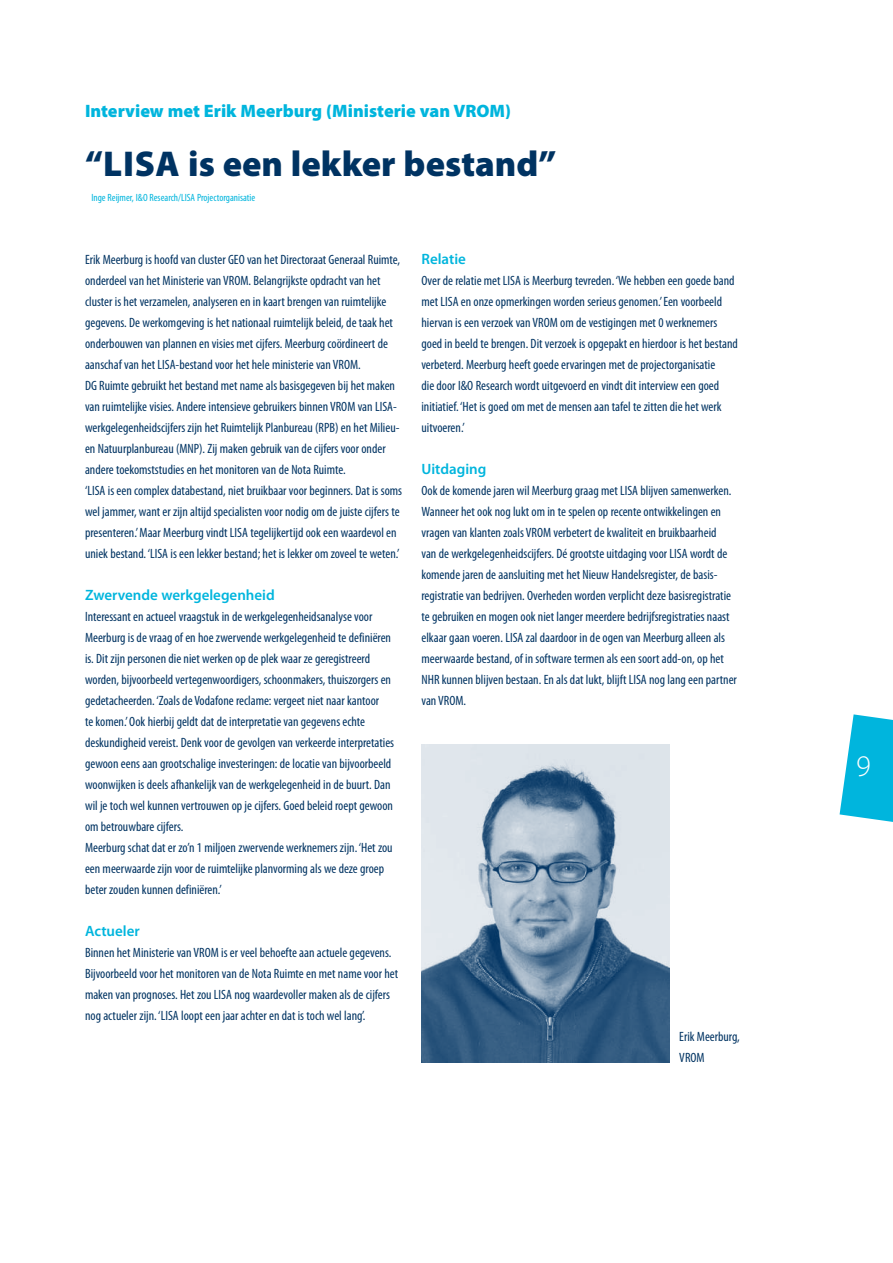
<style>
.page{position:relative;width:893px;height:1263px;background:#fff}
.page>*{position:absolute;margin:0;border:0;box-sizing:border-box;transform-origin:0 0}
.t1{font:900 36px "Myriad Pro";color:#003362}
.t2{font:900 18px "Myriad Pro";color:#00b5dd}
.t3{font:600 15px "Myriad Pro";color:#00b5dd}
.t4{font:condensed 13.5px/21px "Myriad Pro";color:#003362}
.t5{font:condensed 10.5px "Myriad Pro";color:#00b5dd}
</style>
<div class="page">
<img style="left:422px;top:744px;width:247px;height:318px">
<svg style="left:840px;top:714px;width:53px;height:108px"></svg>
<h2 class="t2" style="left:85px;top:99px;width:428px">Interview met Erik Meerburg (Ministerie van VROM)</h2>
<h1 class="t1" style="left:85px;top:140px;width:473px">“Lisa is een lekker bestand”</h1>
<p class="t5" style="left:91px;top:191px;width:165px">Inge Reijmer, I&amp;O Research/LISA Projectorganisatie</p>
<p class="t4" style="left:85px;top:249px;width:319px">Erik Meerburg is hoofd van cluster GEO van het Directoraat Generaal Ruimte, onderdeel van het Ministerie van VROM. Belangrijkste opdracht van het cluster is het verzamelen, analyseren en in kaart brengen van ruimtelijke gegevens. De werkomgeving is het nationaal ruimtelijk beleid, de taak het onderbouwen van plannen en visies met cijfers. Meerburg coördineert de aanschaf van het LISA-bestand voor het hele ministerie van VROM.<br>DG Ruimte gebruikt het bestand met name als basisgegeven bij het maken van ruimtelijke visies. Andere intensieve gebruikers binnen VROM van LISA&shy;werkgelegenheidscijfers zijn het Ruimtelijk Planbureau (RPB) en het Milieu&shy;en Natuurplanbureau (MNP). Zij maken gebruik van de cijfers voor onder andere toekomststudies en het monitoren van de Nota Ruimte.<br>‘LISA is een complex databestand, niet bruikbaar voor beginners. Dat is soms wel jammer, want er zijn altijd specialisten voor nodig om de juiste cijfers te presenteren.’ Maar Meerburg vindt LISA tegelijkertijd ook een waardevol en uniek bestand. ‘LISA is een lekker bestand; het is lekker om zoveel te weten.’</p>
<p class="t3" style="left:85px;top:585px;width:191px">Zwervende werkgelegenheid</p>
<p class="t4" style="left:85px;top:606px;width:311px">Interessant en actueel vraagstuk in de werkgelegenheidsanalyse voor Meerburg is de vraag of en hoe zwervende werkgelegenheid te definiëren is. Dit zijn personen die niet werken op de plek waar ze geregistreerd worden, bijvoorbeeld vertegenwoordigers, schoonmakers, thuiszorgers en gedetacheerden. ‘Zoals de Vodafone reclame: vergeet niet naar kantoor<br>te komen.’ Ook hierbij geldt dat de interpretatie van gegevens echte deskundigheid vereist. Denk voor de gevolgen van verkeerde interpretaties gewoon eens aan grootschalige investeringen: de locatie van bijvoorbeeld woonwijken is deels afhankelijk van de werkgelegenheid in de buurt. Dan wil je toch wel kunnen vertrouwen op je cijfers. Goed beleid roept gewoon om betrouwbare cijfers.<br>Meerburg schat dat er zo’n 1 miljoen zwervende werknemers zijn. ‘Het zou een meerwaarde zijn voor de ruimtelijke planvorming als we deze groep beter zouden kunnen definiëren.’</p>
<p class="t3" style="left:85px;top:921px;width:56px">Actueler</p>
<p class="t4" style="left:85px;top:942px;width:315px">Binnen het Ministerie van VROM is er veel behoefte aan actuele gegevens.<br>Bijvoorbeeld voor het monitoren van de Nota Ruimte en met name voor het maken van prognoses. Het zou LISA nog waardevoller maken als de cijfers nog actueler zijn. ‘LISA loopt een jaar achter en dat is toch wel lang’.</p>
<p class="t3" style="left:421px;top:249px;width:46px">Relatie</p>
<p class="t4" style="left:421px;top:270px;width:318px">Over de relatie met LISA is Meerburg tevreden. ‘We hebben een goede band met LISA en onze opmerkingen worden serieus genomen.’ Een voorbeeld hiervan is een verzoek van VROM om de vestigingen met 0 werknemers goed in beeld te brengen. Dit verzoek is opgepakt en hierdoor is het bestand verbeterd. Meerburg heeft goede ervaringen met de projectorganisatie<br>die door I&amp;O Research wordt uitgevoerd en vindt dit interview een goed initiatief. ‘Het is goed om met de mensen aan tafel te zitten die het werk uitvoeren.’</p>
<p class="t3" style="left:421px;top:459px;width:66px">Uitdaging</p>
<p class="t4" style="left:421px;top:480px;width:317px">Ook de komende jaren wil Meerburg graag met LISA blijven samenwerken.<br>Wanneer het ook nog lukt om in te spelen op recente ontwikkelingen en vragen van klanten zoals VROM verbetert de kwaliteit en bruikbaarheid<br>van de werkgelegenheidscijfers. Dé grootste uitdaging voor LISA wordt de komende jaren de aansluiting met het Nieuw Handelsregister, de basis&shy;registratie van bedrijven. Overheden worden verplicht deze basisregistratie te gebruiken en mogen ook niet langer meerdere bedrijfsregistraties naast elkaar gaan voeren. LISA zal daardoor in de ogen van Meerburg alleen als meerwaarde bestand, of in software termen als een soort add-on, op het NHR kunnen blijven bestaan. En als dat lukt, blijft LISA nog lang een partner van VROM.</p>
<p class="t4" style="left:679px;top:1026px;width:62px">Erik Meerburg,<br>VROM</p>
</div>
